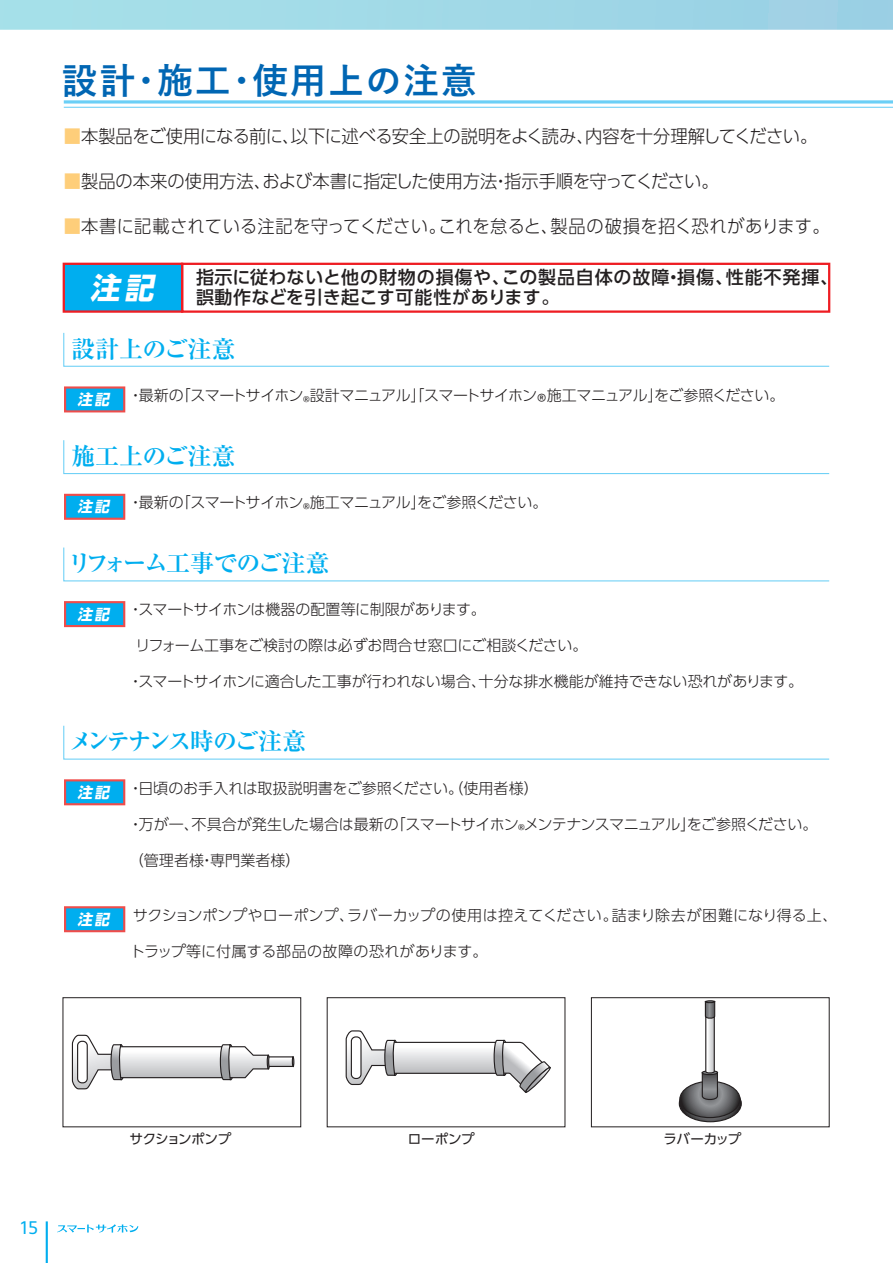
<style>
.page{position:relative;width:893px;height:1263px;background:#fff}
.page>*{position:absolute;margin:0;border:0;box-sizing:border-box;transform-origin:0 0}
.t1{font:700 36px "Yu Go";letter-spacing:.05em;color:#0166b3}
.t2{font:700 24px "Ryumin Pro";letter-spacing:-.01em;color:#00aeef}
.t3{font:700 24px "Ryumin Pro";letter-spacing:-.095em;color:#00aeef}
.t4{font:700 24px "Ryumin Pro";letter-spacing:-.11em;color:#00aeef}
.t5{font:18.75px "Bridgestone Type";color:#00aeef}
.t6{font:300 18px "UD Shin Go Pro";color:#231f20;scale:.96 1}
.t7{font:500 18px/19.8px "UD Shin Go Pro";letter-spacing:.04em;color:#231f20}
.t8{font:300 18px "UD Shin Go Pro";letter-spacing:-.03em;color:#231f20;scale:.96 1}
.t9{font:300 15px "UD Shin Go Pro";letter-spacing:-.015em;color:#231f20}
.t10{font:300 15px "UD Shin Go Pro";letter-spacing:-.04em;color:#231f20}
.t11{font:300 15px "UD Shin Go Pro";letter-spacing:.01em;color:#231f20}
.t12{font:300 15px "UD Shin Go Pro";letter-spacing:.005em;color:#231f20}
.t13{font:italic 700 14.7px "UD Shin Go Pro";color:#fff}
.t14{font:13.5px "UD Shin Go Pro";letter-spacing:-.02em;color:#231f20}
.s1{color:#fece7a}
.s2{font-family:"Praxis Com";font-weight:400;font-size:7.5px}
.s3{font-family:"Bridgestone Type";font-weight:400;font-size:16.5px}
</style>
<div class="page">
<svg style="left:0;top:0;width:893px;height:30px"></svg>
<div style="left:65px;top:495px;width:59px;height:24px;background:#00aeef"></div>
<div style="left:64px;top:494px;width:61px;height:26px;border:2px solid #ef4d4b"></div>
<div style="left:65px;top:602px;width:59px;height:24px;background:#00aeef"></div>
<div style="left:64px;top:601px;width:61px;height:26px;border:2px solid #ef4d4b"></div>
<div style="left:65px;top:780px;width:59px;height:24px;background:#00aeef"></div>
<div style="left:64px;top:779px;width:61px;height:26px;border:2px solid #ef4d4b"></div>
<div style="left:65px;top:907px;width:59px;height:24px;background:#00aeef"></div>
<div style="left:64px;top:906px;width:61px;height:26px;border:2px solid #ef4d4b"></div>
<div style="left:65px;top:387px;width:59px;height:24px;background:#00aeef"></div>
<div style="left:64px;top:386px;width:61px;height:26px;border:2px solid #ef4d4b"></div>
<div style="left:181px;top:263px;width:649px;height:50px;border:2px solid #ee1d23"></div>
<div style="left:64px;top:264px;width:118px;height:48px;background:#00aeef"></div>
<div style="left:63px;top:263px;width:120px;height:50px;border:2px solid #ee1d23"></div>
<svg style="left:399px;top:1050px;width:94px;height:22px"></svg>
<div style="left:390px;top:1042px;width:111px;height:32px;border:1px solid #231f20"></div>
<svg style="left:345px;top:1030px;width:54px;height:55px"></svg>
<svg style="left:493px;top:1039px;width:58px;height:54px"></svg>
<div style="left:327px;top:997px;width:238px;height:130px;border:1px solid #231f20"></div>
<svg style="left:71px;top:1034px;width:223px;height:56px"></svg>
<div style="left:63px;top:997px;width:238px;height:130px;border:1px solid #231f20"></div>
<svg style="left:679px;top:1000px;width:62px;height:122px"></svg>
<div style="left:591px;top:997px;width:239px;height:130px;border:1px solid #231f20"></div>
<svg style="left:64px;top:100px;width:829px;height:4px"></svg>
<hr style="left:64px;top:107px;width:829px;height:1px;background:#6bcff6">
<svg style="left:63px;top:332px;width:767px;height:35px"></svg>
<svg style="left:63px;top:440px;width:767px;height:35px"></svg>
<svg style="left:63px;top:547px;width:767px;height:35px"></svg>
<svg style="left:63px;top:725px;width:767px;height:35px"></svg>
<svg style="left:57px;top:1224px;width:81px;height:8px"></svg>
<hr style="left:46px;top:1221px;width:2px;height:42px;background:#00aeef">
<h1 class="t1" style="left:62px;top:61px;width:417px">設計・施工・使用上の注意</h1>
<p class="t8" style="left:64px;top:122px;width:786px"><span class="s1">■</span>本製品をご使用になる前に、以下に述べる安全上の説明をよく読み、内容を十分理解してください。</p>
<p class="t6" style="left:64px;top:167px;width:684px"><span class="s1">■</span>製品の本来の使用方法、および本書に指定した使用方法・指示手順を守ってください。</p>
<p class="t6" style="left:64px;top:212px;width:799px"><span class="s1">■</span>本書に記載されている注記を守ってください。これを怠ると、製品の破損を招く恐れがあります。</p>
<p class="t7" style="left:90px;top:267px;width:749px;text-indent:106px">指示に従わないと他の財物の損傷や、この製品自体の故障・損傷、性能不発揮、<sup>注記</sup> 誤動作などを引き起こす可能性があります。</p>
<h2 class="t2" style="left:71px;top:329px;width:166px">設計上のご注意</h2>
<p class="t10" style="left:78px;top:383px;width:709px"><sub>注記</sub> ・最新の「スマートサイホン<span class="s2">®</span>設計マニュアル」「スマートサイホン<span class="s3">®</span>施工マニュアル」をご参照ください。</p>
<h2 class="t2" style="left:71px;top:437px;width:166px">施工上のご注意</h2>
<p class="t13" style="left:78px;top:495px;width:37px">注記</p>
<p class="t9" style="left:128px;top:490px;width:421px">・最新の「スマートサイホン<span class="s2">®</span>施工マニュアル」をご参照ください。</p>
<h2 class="t3" style="left:68px;top:544px;width:263px">リフォーム工事でのご注意</h2>
<p class="t13" style="left:78px;top:602px;width:37px">注記</p>
<p class="t9" style="left:128px;top:597px;width:359px">・スマートサイホンは機器の配置等に制限があります。</p>
<p class="t9" style="left:136px;top:633px;width:453px">リフォーム工事をご検討の際は必ずお問合せ窓口にご相談ください。</p>
<p class="t9" style="left:128px;top:669px;width:676px">・スマートサイホンに適合した工事が行われない場合、十分な排水機能が維持できない恐れがあります。</p>
<h2 class="t4" style="left:69px;top:722px;width:239px">メンテナンス時のご注意</h2>
<p class="t13" style="left:78px;top:780px;width:37px">注記</p>
<p class="t13" style="left:78px;top:907px;width:37px">注記</p>
<p class="t9" style="left:128px;top:776px;width:412px">・日頃のお手入れは取扱説明書をご参照ください。（使用者様）</p>
<p class="t9" style="left:128px;top:812px;width:691px">・万が一、不具合が発生した場合は最新の「スマートサイホン<span class="s2">®</span>メンテナンスマニュアル」をご参照ください。</p>
<p class="t12" style="left:129px;top:848px;width:173px">（管理者様・専門業者様）</p>
<p class="t9" style="left:133px;top:903px;width:706px">サクションポンプやローポンプ、ラバーカップの使用は控えてください。詰まり除去が困難になり得る上、</p>
<p class="t11" style="left:130px;top:939px;width:359px">トラップ等に付属する部品の故障の恐れがあります。</p>
<p class="t5" style="left:20px;top:1216px;width:20px">15</p>
<p class="t14" style="left:130px;top:1128px;width:103px">サクションポンプ</p>
<p class="t14" style="left:408px;top:1128px;width:69px">ローポンプ</p>
<p class="t14" style="left:663px;top:1128px;width:79px">ラバーカップ</p>
</div>
